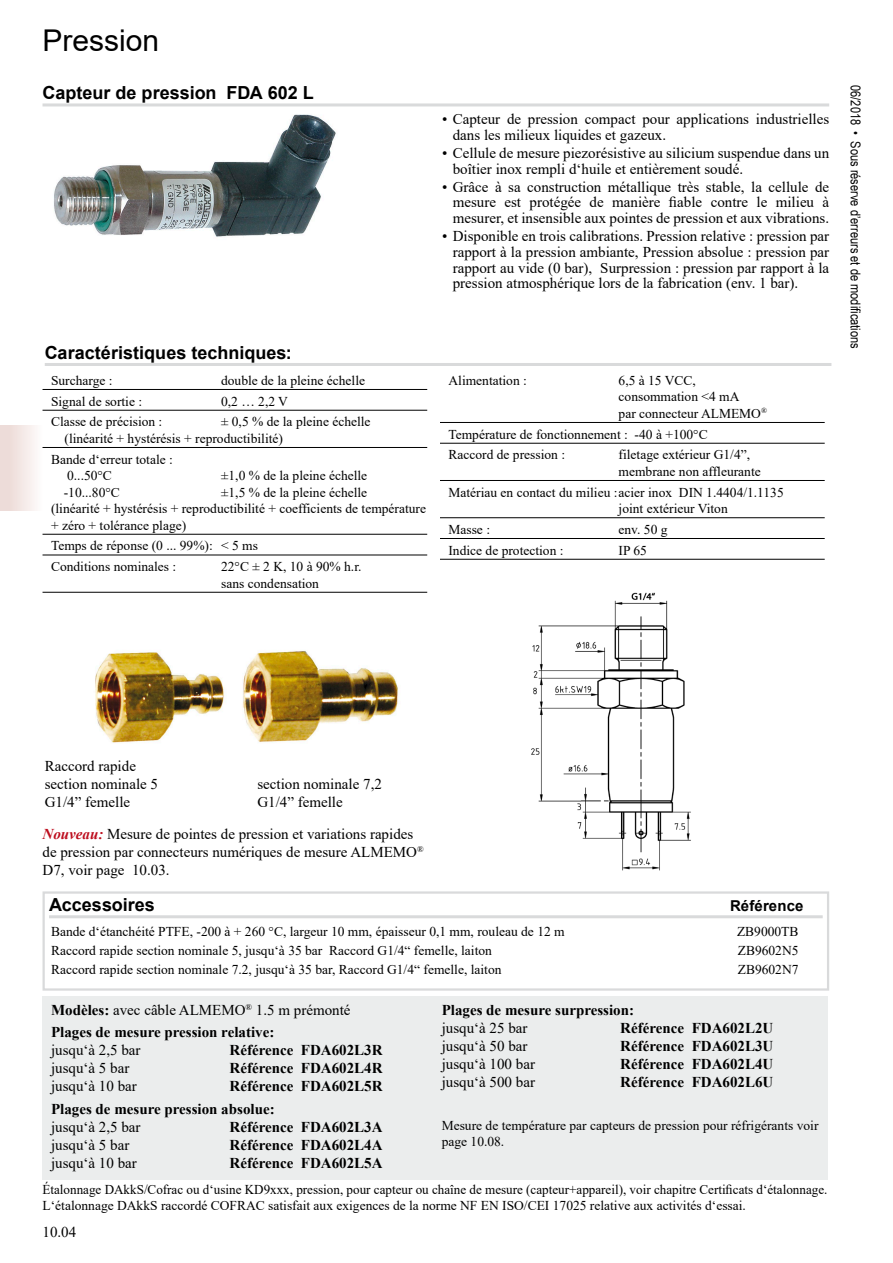
<style>
.page{position:relative;width:893px;height:1263px;background:#fff}
.page>*{position:absolute;margin:0;border:0;box-sizing:border-box;transform-origin:0 0}
.t1{font:30px "Arial";color:#000}
.t2{font:700 18px "Arial";color:#000}
.t3{font:15px/15.8px "Times New Roman";color:#000}
.t4{font:700 15px/22.2px "Times New Roman";color:#000}
.t5{font:700 15px "Arial";letter-spacing:.01em;color:#000}
.t6{font:13.5px/16.5px "Times New Roman";color:#000}
.t7{font:13.5px "Arial Narrow";color:#000}
.s1{font-weight:700;font-style:italic;color:#bd0e1e}
.s2{font-weight:400}
</style>
<div class="page">
<div style="left:0;top:425px;width:43px;height:85px;background:linear-gradient(to right,#ead6d2,#fefcfb)"></div>
<hr style="left:49px;top:915px;width:774px;height:3px;background:#d9dadb">
<div style="left:43px;top:891px;width:786px;height:100px;border:2px solid #d9dadb"></div>
<div style="left:43px;top:996px;width:785px;height:183px;background:#ebeded"></div>
<img style="left:43px;top:106px;width:315px;height:131px">
<hr style="left:43px;top:389px;width:384px;height:1px;background:#000">
<hr style="left:43px;top:410px;width:384px;height:1px;background:#000">
<hr style="left:43px;top:447px;width:384px;height:1px;background:#000">
<hr style="left:43px;top:534px;width:384px;height:1px;background:#000">
<hr style="left:43px;top:555px;width:384px;height:1px;background:#000">
<hr style="left:43px;top:592px;width:384px;height:1px;background:#000">
<hr style="left:440px;top:422px;width:385px;height:1px;background:#000">
<hr style="left:440px;top:443px;width:385px;height:1px;background:#000">
<hr style="left:440px;top:480px;width:385px;height:1px;background:#000">
<hr style="left:440px;top:517px;width:385px;height:1px;background:#000">
<hr style="left:440px;top:538px;width:385px;height:1px;background:#000">
<hr style="left:440px;top:559px;width:385px;height:1px;background:#000">
<img style="left:531px;top:592px;width:160px;height:279px">
<img style="left:95px;top:651px;width:303px;height:92px">
<hr style="left:43px;top:103px;width:786px;height:3px;background:#d9dadb">
<hr style="left:45px;top:363px;width:786px;height:3px;background:#d9dadb">
<h1 class="t1" style="left:43px;top:19px;width:118px">Pression</h1>
<h2 class="t2" style="left:43px;top:80px;width:273px">Capteur de pression FDA 602 L</h2>
<p class="t3" style="left:453px;top:111px;width:378px;text-indent:-11px">• Capteur de pression compact pour applications industrielles dans les milieux liquides et gazeux.</p>
<p class="t3" style="left:453px;top:145px;width:378px;text-indent:-11px">• Cellule de mesure piezorésistive au silicium suspendue dans un boîtier inox rempli d‘huile et entièrement soudé.</p>
<p class="t3" style="left:453px;top:178px;width:378px;text-align:justify;text-indent:-11px">• Grâce à sa construction métallique très stable, la cellule de mesure est protégée de manière fiable contre le milieu à mesurer, et insensible aux pointes de pression et aux vibrations.</p>
<p class="t3" style="left:453px;top:228px;width:378px;text-align:justify;text-indent:-11px">• Disponible en trois calibrations. Pression relative : pression par rapport à la pression ambiante, Pression absolue : pression par rapport au vide (0 bar), Surpression : pression par rapport à la pression atmosphérique lors de la fabrication (env. 1 bar).</p>
<h2 class="t2" style="left:45px;top:340px;width:249px">Caractéristiques techniques:</h2>
<p class="t6" style="left:51px;top:372px;width:63px">Surcharge :</p>
<p class="t6" style="left:221px;top:372px;width:145px">double de la pleine échelle</p>
<p class="t6" style="left:51px;top:392px;width:93px">Signal de sortie :</p>
<p class="t6" style="left:221px;top:392px;width:68px">0,2 … 2,2 V</p>
<p class="t6" style="left:51px;top:413px;width:113px">Classe de précision :</p>
<p class="t6" style="left:65px;top:413px;width:308px;text-indent:157px">± 0,5 % de la pleine échelle (linéarité + hystérésis + reproductibilité)</p>
<p class="t6" style="left:67px;top:450px;width:107px;text-indent:-16px">Bande d‘erreur totale :<br>0...50°C</p>
<p class="t6" style="left:221px;top:467px;width:148px">±1,0 % de la pleine échelle</p>
<p class="t6" style="left:51px;top:483px;width:376px;text-indent:170px">±1,5 % de la pleine échelle<br>(linéarité + hystérésis + reproductibilité + coefficients de température + zéro + tolérance plage)</p>
<p class="t6" style="left:51px;top:535px;width:208px;line-height:20.7px">Temps de réponse (0 ... 99%): &lt; 5 ms<br>Conditions nominales :</p>
<p class="t6" style="left:64px;top:483px;width:58px">-10...80°C</p>
<p class="t6" style="left:221px;top:558px;width:142px">22°C ± 2 K, 10 à 90% h.r. sans condensation</p>
<p class="t6" style="left:448px;top:372px;width:80px">Alimentation :</p>
<p class="t6" style="left:619px;top:372px;width:150px">6,5 à 15 VCC, consommation &lt;4 mA<br>par connecteur ALMEMO<sup>®</sup></p>
<p class="t6" style="left:448px;top:423px;width:261px;line-height:20.7px">Température de fonctionnement : -40 à +100°C<br>Raccord de pression :</p>
<p class="t6" style="left:619px;top:446px;width:144px">filetage extérieur G1/4”, membrane non affleurante</p>
<p class="t6" style="left:619px;top:483px;width:167px;text-indent:-170px">Matériau en contact du milieu :acier inox DIN 1.4404/1.1135 joint extérieur Viton</p>
<p class="t6" style="left:448px;top:521px;width:43px">Masse :</p>
<p class="t6" style="left:619px;top:521px;width:50px">env. 50 g</p>
<p class="t6" style="left:448px;top:541px;width:117px">Indice de protection :</p>
<p class="t6" style="left:619px;top:541px;width:30px">IP 65</p>
<p class="t7" style="left:865px;top:85px;width:265px;rotate:90deg">06/2018 • Sous réserve d’erreurs et de modifications</p>
<p class="t3" style="left:45px;top:756px;width:115px;line-height:18px">Raccord rapide section nominale 5</p>
<p class="t3" style="left:257px;top:775px;width:126px">section nominale 7,2</p>
<p class="t3" style="left:45px;top:793px;width:87px">G1/4” femelle</p>
<p class="t3" style="left:257px;top:793px;width:87px">G1/4” femelle</p>
<p class="t3" style="left:43px;top:824px;width:383px;line-height:18px"><span class="s1">Nouveau:</span> Mesure de pointes de pression et variations rapides de pression par connecteurs numériques de mesure ALMEMO<sup>®<br></sup>D7, voir page 10.03.</p>
<h2 class="t2" style="left:49px;top:892px;width:107px">Accessoires</h2>
<p class="t5" style="left:730px;top:895px;width:75px">Référence</p>
<p class="t6" style="left:51px;top:922px;width:515px">Bande d‘étanchéité PTFE, -200 à + 260 °C, largeur 10 mm, épaisseur 0,1 mm, rouleau de 12 m</p>
<p class="t6" style="left:737px;top:922px;width:63px">ZB9000TB</p>
<p class="t6" style="left:51px;top:941px;width:442px">Raccord rapide section nominale 5, jusqu‘à 35 bar Raccord G1/4“ femelle, laiton</p>
<p class="t6" style="left:738px;top:941px;width:62px">ZB9602N5</p>
<p class="t6" style="left:51px;top:961px;width:452px">Raccord rapide section nominale 7.2, jusqu‘à 35 bar, Raccord G1/4“ femelle, laiton</p>
<p class="t6" style="left:738px;top:961px;width:62px">ZB9602N7</p>
<p class="t4" style="left:51px;top:998px;width:301px">Modèles: <span class="s2">avec câble ALMEMO</span><sup>®</sup> <span class="s2">1.5 m prémonté<br></span>Plages de mesure pression relative:</p>
<p class="t3" style="left:51px;top:1042px;width:91px">jusqu‘à 2,5 bar</p>
<p class="t4" style="left:230px;top:1039px;width:155px">Référence FDA602L3R</p>
<p class="t3" style="left:51px;top:1060px;width:80px">jusqu‘à 5 bar</p>
<p class="t4" style="left:230px;top:1057px;width:155px">Référence FDA602L4R</p>
<p class="t3" style="left:51px;top:1078px;width:87px">jusqu‘à 10 bar</p>
<p class="t4" style="left:51px;top:1075px;width:333px;text-indent:179px">Référence FDA602L5R<br>Plages de mesure pression absolue:</p>
<p class="t3" style="left:51px;top:1118px;width:91px">jusqu‘à 2,5 bar</p>
<p class="t4" style="left:230px;top:1115px;width:155px">Référence FDA602L3A</p>
<p class="t3" style="left:51px;top:1136px;width:80px">jusqu‘à 5 bar</p>
<p class="t4" style="left:230px;top:1133px;width:155px">Référence FDA602L4A</p>
<p class="t3" style="left:51px;top:1154px;width:87px">jusqu‘à 10 bar</p>
<p class="t4" style="left:230px;top:1151px;width:155px">Référence FDA602L5A</p>
<p class="t4" style="left:442px;top:998px;width:194px">Plages de mesure surpression:</p>
<p class="t3" style="left:442px;top:1019px;width:87px">jusqu‘à 25 bar</p>
<p class="t4" style="left:620px;top:1016px;width:155px">Référence FDA602L2U</p>
<p class="t3" style="left:442px;top:1037px;width:87px">jusqu‘à 50 bar</p>
<p class="t4" style="left:620px;top:1034px;width:155px">Référence FDA602L3U</p>
<p class="t3" style="left:442px;top:1055px;width:95px">jusqu‘à 100 bar</p>
<p class="t4" style="left:620px;top:1052px;width:155px">Référence FDA602L4U</p>
<p class="t3" style="left:442px;top:1073px;width:95px">jusqu‘à 500 bar</p>
<p class="t4" style="left:620px;top:1070px;width:155px">Référence FDA602L6U</p>
<p class="t6" style="left:442px;top:1116px;width:378px">Mesure de température par capteurs de pression pour réfrigérants voir page 10.08.</p>
<p class="t6" style="left:43px;top:1180px;width:786px">Étalonnage DAkkS/Cofrac ou d‘usine KD9xxx, pression, pour capteur ou chaîne de mesure (capteur+appareil), voir chapitre Certificats d‘étalonnage.<br>L‘étalonnage DAkkS raccordé COFRAC satisfait aux exigences de la norme NF EN ISO/CEI 17025 relative aux activités d‘essai.</p>
<p class="t3" style="left:43px;top:1224px;width:35px">10.04</p>
</div>
